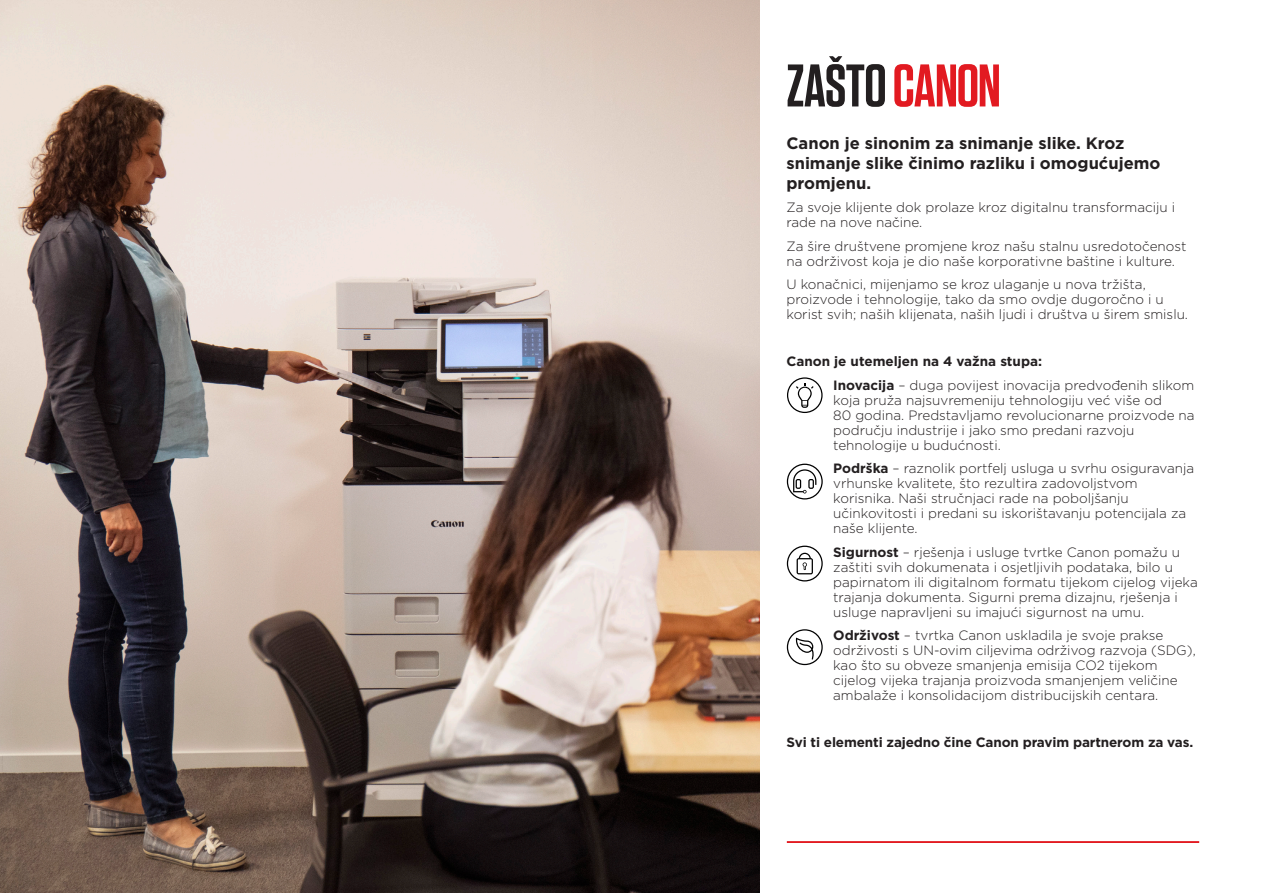
<style>
.page{position:relative;width:1263px;height:893px;background:#fff}
.page>*{position:absolute;margin:0;border:0;box-sizing:border-box;transform-origin:0 0}
.Subheading_BLACK{font:600 60px "Tungsten";letter-spacing:-.015em;color:#231f20}
.Body{font:700 16.5px/19.8px "Gotham";color:#231f20}
.Body-2{font:300 13.5px/15px "Gotham";color:#231f20}
.Body-3{font:700 13.5px "Gotham";letter-spacing:-.01em;color:#231f20}
.s1{color:#e21a21}
.s2{font-weight:700}
</style>
<div class="page">
<img style="left:0;top:0;width:760px;height:893px">
<svg style="left:787px;top:629px;width:36px;height:36px"></svg>
<svg style="left:787px;top:546px;width:36px;height:35px"></svg>
<svg style="left:787px;top:464px;width:36px;height:35px"></svg>
<svg style="left:787px;top:377px;width:35px;height:36px"></svg>
<hr style="left:787px;top:841px;width:412px;height:2px;background:#e21a21">
<p class="Subheading_BLACK" style="left:786px;top:54px;width:216px">ZAŠTO <span class="s1">CANON</span></p>
<p class="Body" style="left:786px;top:133px;width:375px">Canon je sinonim za snimanje slike. Kroz snimanje slike činimo razliku i omogućujemo promjenu.</p>
<p class="Body-2" style="left:786px;top:199px;width:390px">Za svoje klijente dok prolaze kroz digitalnu transformaciju i rade na nove načine.</p>
<p class="Body-2" style="left:786px;top:238px;width:401px">Za šire društvene promjene kroz našu stalnu usredotočenost na održivost koja je dio naše korporativne baštine i kulture.</p>
<p class="Body-2" style="left:786px;top:276px;width:403px">U konačnici, mijenjamo se kroz ulaganje u nova tržišta, proizvode i tehnologije, tako da smo ovdje dugoročno i u korist svih; naših klijenata, naših ljudi i društva u širem smislu.</p>
<p class="Body-3" style="left:786px;top:352px;width:257px">Canon je utemeljen na 4 važna stupa:</p>
<p class="Body-2" style="left:833px;top:377px;width:363px"><span class="s2">Inovacija</span> – duga povijest inovacija predvođenih slikom koja pruža najsuvremeniju tehnologiju već više od<br>80 godina. Predstavljamo revolucionarne proizvode na području industrije i jako smo predani razvoju tehnologije u budućnosti.</p>
<p class="Body-2" style="left:833px;top:460px;width:362px"><span class="s2">Podrška</span> – raznolik portfelj usluga u svrhu osiguravanja vrhunske kvalitete, što rezultira zadovoljstvom korisnika. Naši stručnjaci rade na poboljšanju učinkovitosti i predani su iskorištavanju potencijala za naše klijente.</p>
<p class="Body-2" style="left:833px;top:544px;width:366px"><span class="s2">Sigurnost</span> – rješenja i usluge tvrtke Canon pomažu u zaštiti svih dokumenata i osjetljivih podataka, bilo u papirnatom ili digitalnom formatu tijekom cijelog vijeka trajanja dokumenta. Sigurni prema dizajnu, rješenja i usluge napravljeni su imajući sigurnost na umu.</p>
<p class="Body-2" style="left:833px;top:627px;width:364px"><span class="s2">Održivost</span> – tvrtka Canon uskladila je svoje prakse održivosti s UN-ovim ciljevima održivog razvoja (SDG), kao što su obveze smanjenja emisija CO2 tijekom cijelog vijeka trajanja proizvoda smanjenjem veličine ambalaže i konsolidacijom distribucijskih centara.</p>
<p class="Body-3" style="left:786px;top:733px;width:408px">Svi ti elementi zajedno čine Canon pravim partnerom za vas.</p>
</div>
